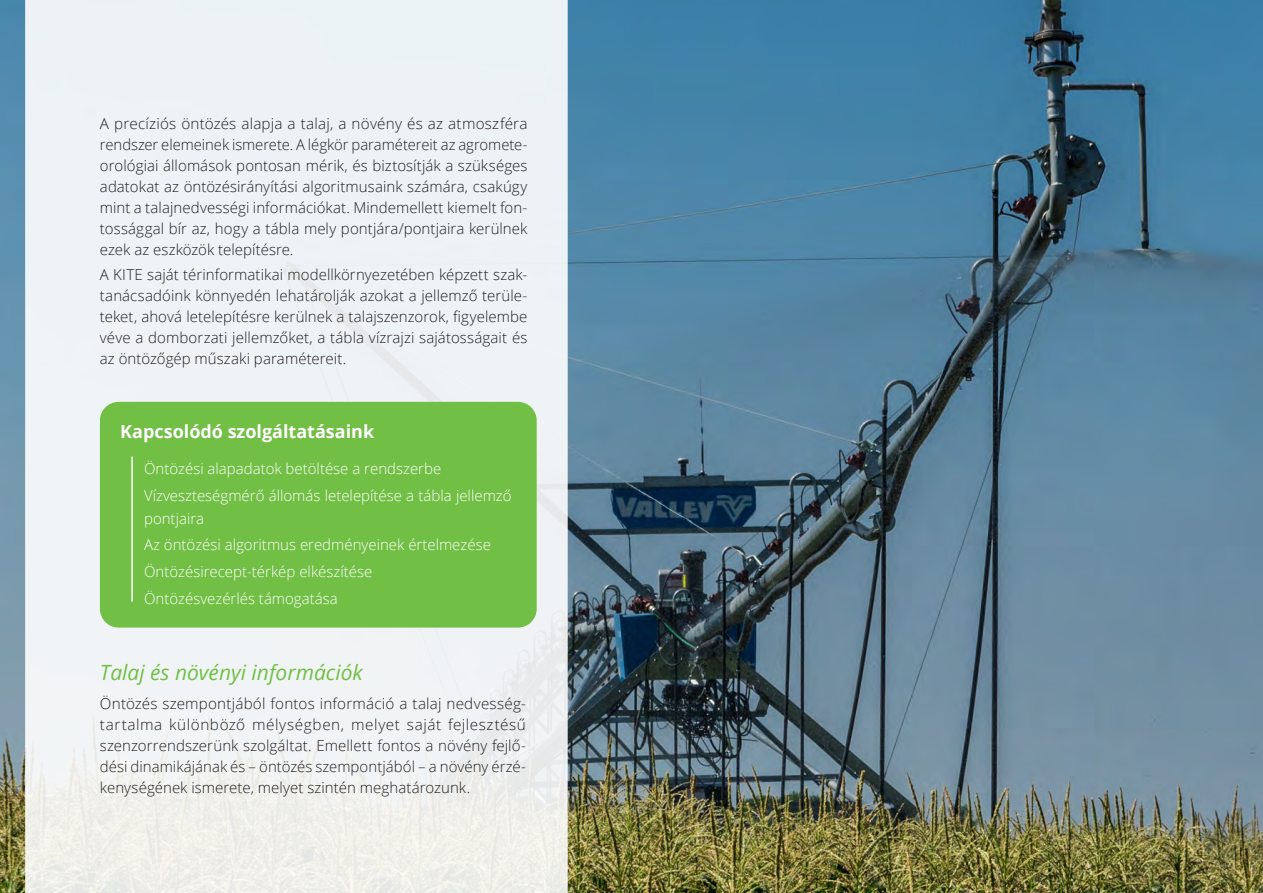
<style>
.page{position:relative;width:1263px;height:893px;background:#fff}
.page>*{position:absolute;margin:0;border:0;box-sizing:border-box;transform-origin:0 0}
.t1{font:italic 21px "Open Sans";color:#71bf44}
.t2{font:700 18px "Open Sans";color:#fff}
.t3{font:300 15px/21px "Open Sans";letter-spacing:.005em;color:#231f20;text-align:justify}
.t4{font:300 15px/26.7px "Open Sans";color:#fff}
</style>
<div class="page">
<img style="left:0;top:0;width:1263px;height:893px">
<svg style="left:25px;top:0;width:543px;height:893px;fill:#eef3f6"></svg>
<div style="left:101px;top:403px;width:435px;height:224px;background:#71bf44;border-radius:18px"></div>
<div style="left:100px;top:402px;width:437px;height:226px;border:2px solid #71bf44;border-radius:18px"></div>
<hr style="left:131px;top:457px;width:2px;height:145px;background:#fff">
<p class="t3" style="left:100px;top:112px;width:429px">A precíziós öntözés alapja a talaj, a növény és az atmoszféra rendszer elemeinek ismerete. A légkör paramétereit az agromete&shy;orológiai állomások pontosan mérik, és biztosítják a szükséges adatokat az öntözésirányítási algoritmusaink számára, csakúgy mint a talajnedvességi információkat. Mindemellett kiemelt fon&shy;tossággal bír az, hogy a tábla mely pontjára/pontjaira kerülnek ezek az eszközök telepítésre.</p>
<p class="t3" style="left:100px;top:264px;width:429px">A KITE saját térinformatikai modellkörnyezetében képzett szak&shy;tanácsadóink könnyedén lehatárolják azokat a jellemző terüle&shy;teket, ahová letelepítésre kerülnek a talajszenzorok, figyelembe véve a domborzati jellemzőket, a tábla vízrajzi sajátosságait és az öntözőgép műszaki paramétereit.</p>
<p class="t2" style="left:120px;top:418px;width:255px">Kapcsolódó szolgáltatásaink</p>
<p class="t4" style="left:144px;top:455px;width:369px">Öntözési alapadatok betöltése a rendszerbe<br>Vízveszteségmérő állomás letelepítése a tábla jellemző</p>
<p class="t4" style="left:144px;top:504px;width:348px">pontjaira<br>Az öntözési algoritmus eredményeinek értelmezése<br>Öntözésirecept-térkép elkészítése<br>Öntözésvezérlés támogatása</p>
<h1 class="t1" style="left:100px;top:657px;width:264px">Talaj és növényi információk</h1>
<p class="t3" style="left:100px;top:693px;width:428px">Öntözés szempontjából fontos információ a talaj nedvesség&shy;tartalma különböző mélységben, melyet saját fejlesztésű szenzorrendszerünk szolgáltat. Emellett fontos a növény fejlő&shy;dési dinamikájának és – öntözés szempontjából – a növény érzé&shy;kenységének ismerete, melyet szintén meghatározunk.</p>
</div>
